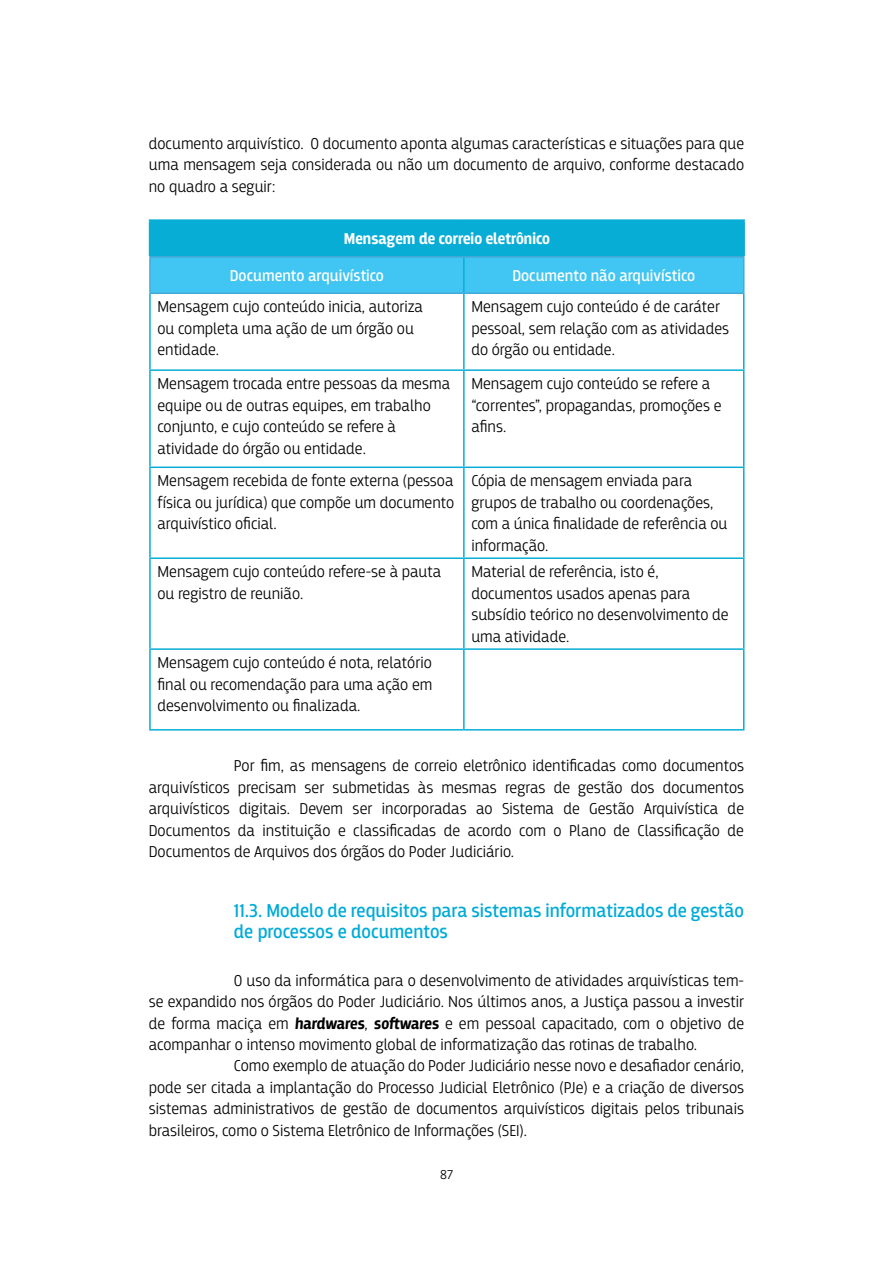
<style>
.page{position:relative;width:893px;height:1263px;background:#fff}
.page>*{position:absolute;margin:0;border:0;box-sizing:border-box;transform-origin:0 0}
.Heading_2{font:19.5px/21.5px "Breakers";color:#00abd7}
.t1{font:300 16.5px/21.5px "Breakers";color:#000}
.Títulos_Tabelas{font:16.5px "Breakers";color:#fff}
.Títulos_Tabelas-2{font:700 16.5px "Breakers";color:#fff}
.t2{font:300 13.5px "Breakers";color:#000}
.s1{font-weight:700}
</style>
<div class="page">
<div style="left:150px;top:220px;width:594px;height:37px;background:#08add6"></div>
<div style="left:151px;top:258px;width:592px;height:34px;background:#41c5f2"></div>
<hr style="left:149px;top:219px;width:315px;height:3px;background:#08add6">
<hr style="left:149px;top:222px;width:2px;height:34px;background:#08add6">
<hr style="left:464px;top:219px;width:281px;height:3px;background:#08add6">
<hr style="left:743px;top:222px;width:2px;height:34px;background:#08add6">
<hr style="left:463px;top:258px;width:2px;height:34px;background:#08add6">
<hr style="left:149px;top:294px;width:2px;height:75px;background:#08add6">
<hr style="left:463px;top:294px;width:2px;height:75px;background:#08add6">
<hr style="left:743px;top:294px;width:1px;height:75px;background:#08add6">
<hr style="left:149px;top:369px;width:315px;height:2px;background:#08add6">
<hr style="left:149px;top:371px;width:2px;height:95px;background:#08add6">
<hr style="left:464px;top:369px;width:280px;height:2px;background:#08add6">
<hr style="left:463px;top:371px;width:2px;height:95px;background:#08add6">
<hr style="left:743px;top:371px;width:1px;height:95px;background:#08add6">
<hr style="left:149px;top:466px;width:315px;height:2px;background:#08add6">
<hr style="left:149px;top:468px;width:2px;height:89px;background:#08add6">
<hr style="left:464px;top:466px;width:280px;height:2px;background:#08add6">
<hr style="left:463px;top:468px;width:2px;height:89px;background:#08add6">
<hr style="left:743px;top:468px;width:1px;height:89px;background:#08add6">
<hr style="left:149px;top:557px;width:315px;height:2px;background:#08add6">
<hr style="left:149px;top:559px;width:2px;height:89px;background:#08add6">
<hr style="left:464px;top:557px;width:280px;height:2px;background:#08add6">
<hr style="left:463px;top:559px;width:2px;height:89px;background:#08add6">
<hr style="left:743px;top:559px;width:1px;height:89px;background:#08add6">
<hr style="left:149px;top:648px;width:315px;height:2px;background:#08add6">
<hr style="left:149px;top:650px;width:2px;height:79px;background:#08add6">
<hr style="left:464px;top:648px;width:280px;height:2px;background:#08add6">
<hr style="left:463px;top:650px;width:2px;height:79px;background:#08add6">
<hr style="left:743px;top:650px;width:1px;height:79px;background:#08add6">
<hr style="left:149px;top:729px;width:315px;height:1px;background:#08add6">
<hr style="left:464px;top:729px;width:280px;height:1px;background:#08add6">
<hr style="left:149px;top:256px;width:315px;height:2px;background:#47a9d5">
<hr style="left:149px;top:258px;width:2px;height:34px;background:#47a9d5">
<hr style="left:464px;top:256px;width:280px;height:2px;background:#47a9d5">
<hr style="left:743px;top:258px;width:1px;height:34px;background:#47a9d5">
<hr style="left:149px;top:292px;width:315px;height:2px;background:#47a9d5">
<hr style="left:464px;top:292px;width:280px;height:2px;background:#47a9d5">
<p class="t1" style="left:149px;top:133px;width:597px;text-align:justify">documento arquivístico. O documento aponta algumas características e situações para que uma mensagem seja considerada ou não um documento de arquivo, conforme destacado no quadro a seguir:</p>
<p class="Títulos_Tabelas-2" style="left:344px;top:229px;width:207px">Mensagem de correio eletrônico</p>
<p class="Títulos_Tabelas" style="left:230px;top:266px;width:156px">Documento arquivístico</p>
<p class="Títulos_Tabelas" style="left:512px;top:266px;width:184px">Documento não arquivístico</p>
<p class="t1" style="left:157px;top:296px;width:267px">Mensagem cujo conteúdo inicia, autoriza ou completa uma ação de um órgão ou entidade.</p>
<p class="t1" style="left:471px;top:296px;width:259px">Mensagem cujo conteúdo é de caráter pessoal, sem relação com as atividades do órgão ou entidade.</p>
<p class="t1" style="left:157px;top:373px;width:294px">Mensagem trocada entre pessoas da mesma equipe ou de outras equipes, em trabalho conjunto, e cujo conteúdo se refere à atividade do órgão ou entidade.</p>
<p class="t1" style="left:471px;top:373px;width:252px">Mensagem cujo conteúdo se refere a “correntes”, propagandas, promoções e afins.</p>
<p class="t1" style="left:157px;top:470px;width:298px;text-align:justify">Mensagem recebida de fonte externa (pessoa física ou jurídica) que compõe um documento arquivístico oficial.</p>
<p class="t1" style="left:471px;top:470px;width:258px">Cópia de mensagem enviada para grupos de trabalho ou coordenações, com a única finalidade de referência ou informação.</p>
<p class="t1" style="left:157px;top:561px;width:285px">Mensagem cujo conteúdo refere-se à pauta ou registro de reunião.</p>
<p class="t1" style="left:471px;top:561px;width:259px">Material de referência, isto é, documentos usados apenas para subsídio teórico no desenvolvimento de uma atividade.</p>
<p class="t1" style="left:157px;top:652px;width:276px;text-align:justify">Mensagem cujo conteúdo é nota, relatório final ou recomendação para uma ação em desenvolvimento ou finalizada.</p>
<p class="t1" style="left:149px;top:755px;width:597px;text-align:justify;text-indent:85px">Por fim, as mensagens de correio eletrônico identificadas como documentos arquivísticos precisam ser submetidas às mesmas regras de gestão dos documentos arquivísticos digitais. Devem ser incorporadas ao Sistema de Gestão Arquivística de Documentos da instituição e classificadas de acordo com o Plano de Classificação de Documentos de Arquivos dos órgãos do Poder Judiciário.</p>
<p class="Heading_2" style="left:234px;top:900px;width:512px">11.3. Modelo de requisitos para sistemas informatizados de gestão de processos e documentos</p>
<p class="t1" style="left:149px;top:969px;width:597px;text-align:justify;text-indent:85px">O uso da informática para o desenvolvimento de atividades arquivísticas tem&shy;se expandido nos órgãos do Poder Judiciário. Nos últimos anos, a Justiça passou a investir de forma maciça em <span class="s1">hardwares</span>, <span class="s1">softwares</span> e em pessoal capacitado, com o objetivo de acompanhar o intenso movimento global de informatização das rotinas de trabalho.</p>
<p class="t1" style="left:149px;top:1055px;width:597px;text-align:justify;text-indent:85px">Como exemplo de atuação do Poder Judiciário nesse novo e desafiador cenário, pode ser citada a implantação do Processo Judicial Eletrônico (PJe) e a criação de diversos sistemas administrativos de gestão de documentos arquivísticos digitais pelos tribunais brasileiros, como o Sistema Eletrônico de Informações (SEI).</p>
<p class="t2" style="left:440px;top:1166px;width:14px">87</p>
</div>
